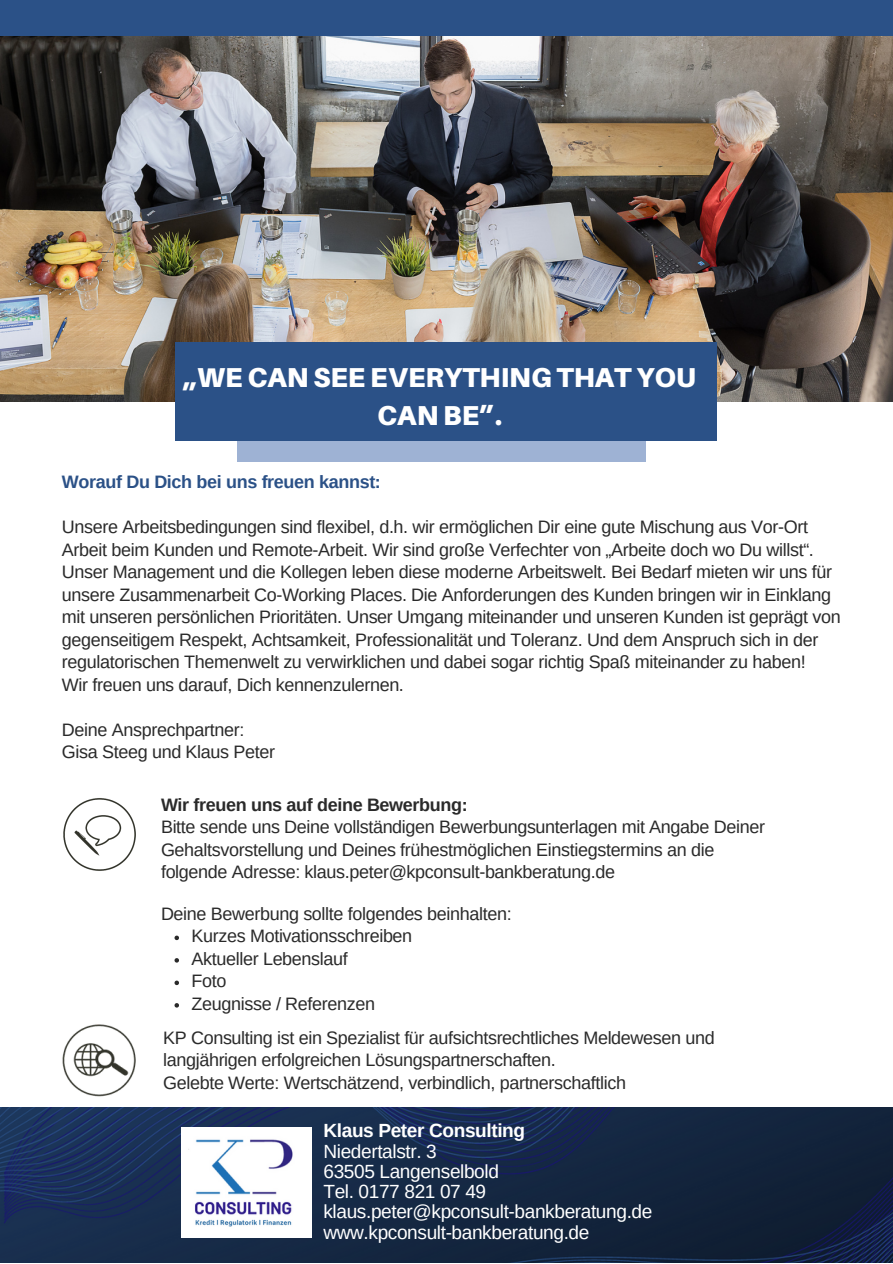
<style>
.page{position:relative;width:893px;height:1264px;background:#fff}
.page>*{position:absolute;margin:0;border:0;box-sizing:border-box;transform-origin:0 0}
.t1{font:900 27.3px/38.2px "Aileron";color:#fff;text-align:center}
.t2{font:19.8px "Aileron";letter-spacing:-.02em;color:#fff}
.t3{font:19.05px "Arimo";letter-spacing:-.02em;color:#fff}
.t4{font:700 19.05px "Arimo";letter-spacing:-.02em;color:#fff}
.t5{font:18px/22.5px "Arimo";letter-spacing:-.02em;color:#2a2a2a}
.t6{font:700 18px "Arimo";letter-spacing:-.02em;color:#2b5187}
.t7{font:700 18px "Arimo";letter-spacing:-.02em;color:#2a2a2a}
</style>
<div class="page">
<div style="left:0;top:0;width:892px;height:40px;background:#2b5187"></div>
<img style="left:0;top:36px;width:892px;height:366px">
<div style="left:237px;top:417px;width:408px;height:44px;background:#9eb2d4"></div>
<div style="left:175px;top:343px;width:542px;height:98px;background:#2b5187"></div>
<img style="left:63px;top:798px;width:73px;height:73px">
<img style="left:62px;top:1024px;width:74px;height:73px">
<img style="left:0;top:1107px;width:892px;height:155px">
<img style="left:181px;top:1127px;width:130px;height:110px">
<svg style="left:174px;top:935px;width:5px;height:5px"></svg>
<svg style="left:174px;top:958px;width:5px;height:4px"></svg>
<svg style="left:174px;top:980px;width:5px;height:5px"></svg>
<svg style="left:174px;top:1003px;width:5px;height:4px"></svg>
<p class="t1" style="left:183px;top:358px;width:514px">„WE CAN SEE EVERYTHING THAT YOU<br>CAN BE”.</p>
<p class="t6" style="left:62px;top:472px;width:320px">Worauf Du Dich bei uns freuen kannst:</p>
<p class="t5" style="left:62px;top:515px;width:780px">Unsere Arbeitsbedingungen sind flexibel, d.h. wir ermöglichen Dir eine gute Mischung aus Vor-Ort Arbeit beim Kunden und Remote-Arbeit. Wir sind große Verfechter von „Arbeite doch wo Du willst“.<br>Unser Management und die Kollegen leben diese moderne Arbeitswelt. Bei Bedarf mieten wir uns für unsere Zusammenarbeit Co-Working Places. Die Anforderungen des Kunden bringen wir in Einklang mit unseren persönlichen Prioritäten. Unser Umgang miteinander und unseren Kunden ist geprägt von gegenseitigem Respekt, Achtsamkeit, Professionalität und Toleranz. Und dem Anspruch sich in der regulatorischen Themenwelt zu verwirklichen und dabei sogar richtig Spaß miteinander zu haben!</p>
<p class="t5" style="left:62px;top:673px;width:343px">Wir freuen uns darauf, Dich kennenzulernen.</p>
<p class="t5" style="left:62px;top:718px;width:184px">Deine Ansprechpartner:</p>
<p class="t5" style="left:62px;top:740px;width:214px">Gisa Steeg und Klaus Peter</p>
<p class="t7" style="left:161px;top:794px;width:308px">Wir freuen uns auf deine Bewerbung:</p>
<p class="t5" style="left:161px;top:815px;width:605px">Bitte sende uns Deine vollständigen Bewerbungsunterlagen mit Angabe Deiner<br>Gehaltsvorstellung und Deines frühestmöglichen Einstiegstermins an die folgende Adresse: klaus.peter@kpconsult-bankberatung.de</p>
<p class="t5" style="left:161px;top:902px;width:352px">Deine Bewerbung sollte folgendes beinhalten:</p>
<p class="t5" style="left:191px;top:924px;width:222px">Kurzes Motivationsschreiben</p>
<p class="t5" style="left:191px;top:947px;width:158px">Aktueller Lebenslauf</p>
<p class="t5" style="left:191px;top:969px;width:36px">Foto</p>
<p class="t5" style="left:191px;top:992px;width:185px">Zeugnisse / Referenzen</p>
<p class="t5" style="left:163px;top:1026px;width:553px">KP Consulting ist ein Spezialist für aufsichtsrechtliches Meldewesen und langjährigen erfolgreichen Lösungspartnerschaften.</p>
<p class="t5" style="left:163px;top:1071px;width:464px">Gelebte Werte: Wertschätzend, verbindlich, partnerschaftlich</p>
<p class="t4" style="left:323px;top:1120px;width:203px">Klaus Peter Consulting</p>
<p class="t3" style="left:323px;top:1140px;width:115px">Niedertalstr. 3</p>
<p class="t3" style="left:323px;top:1160px;width:177px">63505 Langenselbold</p>
<p class="t3" style="left:323px;top:1180px;width:164px">Tel. 0177 821 07 49</p>
<p class="t3" style="left:323px;top:1201px;width:330px">klaus.peter@kpconsult-bankberatung.de</p>
<p class="t3" style="left:323px;top:1221px;width:267px">www.kpconsult-bankberatung.de</p>
<p class="t2" style="left:270px;top:1216px;width:350px">klaus.peter@kpconsult-bankberatung.de</p>
</div>
